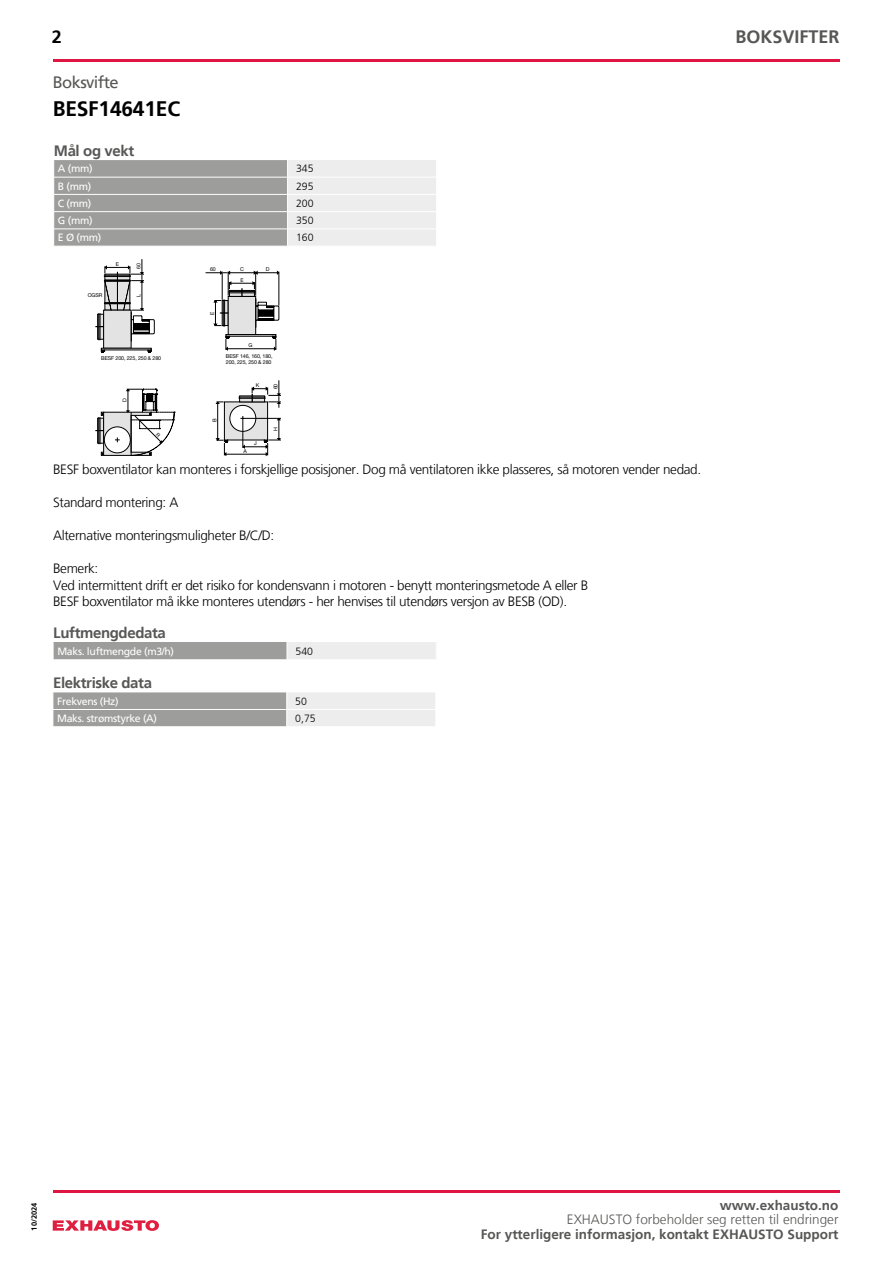
<style>
.page{position:relative;width:893px;height:1263px;background:#fff}
.page>*{position:absolute;margin:0;border:0;box-sizing:border-box;transform-origin:0 0}
.t1{font:700 21px "Frutiger LT";letter-spacing:-.01em;color:#000}
.t2{font:700 18px "Frutiger LT";color:#575756}
.t3{font:700 18px "Frutiger LT";color:#000}
.t4{font:16.5px "Frutiger LT";letter-spacing:-.035em;color:#575756}
.t5{font:700 15px "Frutiger LT";letter-spacing:-.025em;color:#575756}
.t6{font:300 13.5px/16.5px "Frutiger LT";letter-spacing:-.025em;color:#000}
.t7{font:700 13.5px "Frutiger LT";color:#575756}
.t8{font:300 13.5px "Frutiger LT";color:#575756}
.t9{font:10.5px "Frutiger LT";letter-spacing:-.03em;color:#fff}
.t10{font:300 10.5px "Frutiger LT";color:#000}
.t11{font:700 7.5px "Frutiger LT";color:#000}
.t12{font:5.25px/5.7px "Helvetica Neue";letter-spacing:-.02em;color:#000}
</style>
<div class="page">
<svg style="left:53px;top:1220px;width:106px;height:11px"></svg>
<hr style="left:53px;top:60px;width:786px;height:2px;background:#df1641">
<hr style="left:53px;top:1190px;width:786px;height:2px;background:#df1641">
<svg style="left:53px;top:160px;width:383px;height:86px;background:#bfbfbf"></svg>
<div style="left:53px;top:643px;width:234px;height:17px;background:#9d9d9c"></div>
<div style="left:287px;top:643px;width:149px;height:17px;background:#ededed"></div>
<hr style="left:53px;top:659px;width:234px;height:1px;background:#fff">
<svg style="left:53px;top:642px;width:1px;height:17px"></svg>
<hr style="left:287px;top:659px;width:149px;height:1px;background:#fff">
<svg style="left:53px;top:692px;width:382px;height:35px;background:#bfbfbf"></svg>
<hr style="left:287px;top:726px;width:149px;height:1px;background:#fff">
<svg style="left:96px;top:259px;width:185px;height:196px"></svg>
<h2 class="t3" style="left:52px;top:27px;width:12px">2</h2>
<p class="t4" style="left:53px;top:73px;width:67px">Boksvifte</p>
<h1 class="t1" style="left:53px;top:96px;width:129px">BESF14641EC</h1>
<p class="t5" style="left:54px;top:142px;width:82px">Mål og vekt</p>
<p class="t9" style="left:58px;top:163px;width:36px">A (mm)</p>
<p class="t10" style="left:296px;top:163px;width:19px">345</p>
<p class="t9" style="left:58px;top:180px;width:35px">B (mm)</p>
<p class="t10" style="left:296px;top:180px;width:19px">295</p>
<p class="t9" style="left:58px;top:197px;width:35px">C (mm)</p>
<p class="t10" style="left:296px;top:197px;width:19px">200</p>
<p class="t9" style="left:58px;top:214px;width:36px">G (mm)</p>
<p class="t10" style="left:296px;top:215px;width:19px">350</p>
<p class="t9" style="left:58px;top:232px;width:45px">E Ø (mm)</p>
<p class="t10" style="left:296px;top:232px;width:19px">160</p>
<p class="t12" style="left:88px;top:292px;width:16px">OGSR</p>
<p class="t12" style="left:116px;top:261px;width:5px">E</p>
<p class="t12" style="left:136px;top:269px;width:7px;rotate:-90deg">60</p>
<p class="t12" style="left:136px;top:297px;width:4px;rotate:-90deg">L</p>
<p class="t12" style="left:210px;top:267px;width:7px">60</p>
<p class="t12" style="left:209px;top:315px;width:5px;rotate:-90deg">E</p>
<p class="t12" style="left:240px;top:266px;width:5px">C</p>
<p class="t12" style="left:266px;top:266px;width:5px">D</p>
<p class="t12" style="left:240px;top:277px;width:5px">E</p>
<p class="t12" style="left:248px;top:343px;width:6px">G</p>
<p class="t12" style="left:101px;top:355px;width:61px">BESF 200, 225, 250 &amp; 280</p>
<p class="t12" style="left:226px;top:353px;width:48px">BESF 146, 160, 180,<br>200, 225, 250 &amp; 280</p>
<p class="t12" style="left:122px;top:402px;width:5px;rotate:-90deg">D</p>
<p class="t12" style="left:212px;top:422px;width:5px;rotate:-90deg">B</p>
<p class="t12" style="left:256px;top:383px;width:5px">K</p>
<p class="t12" style="left:273px;top:389px;width:7px;rotate:-90deg">60</p>
<p class="t12" style="left:254px;top:441px;width:4px">J</p>
<p class="t12" style="left:244px;top:448px;width:5px">A</p>
<p class="t12" style="left:273px;top:430px;width:5px;rotate:-90deg">H</p>
<p class="t6" style="left:53px;top:461px;width:650px">BESF boxventilator kan monteres i forskjellige posisjoner. Dog må ventilatoren ikke plasseres, så motoren vender nedad.</p>
<p class="t6" style="left:53px;top:494px;width:127px">Standard montering: A</p>
<p class="t6" style="left:53px;top:527px;width:223px">Alternative monteringsmuligheter B/C/D:</p>
<p class="t6" style="left:53px;top:560px;width:537px">Bemerk:<br>Ved intermittent drift er det risiko for kondensvann i motoren - benytt monteringsmetode A eller B<br>BESF boxventilator må ikke monteres utendørs - her henvises til utendørs versjon av BESB (OD).</p>
<p class="t5" style="left:53px;top:624px;width:114px">Luftmengdedata</p>
<p class="t9" style="left:57px;top:645px;width:118px">Maks. luftmengde (m3/h)</p>
<p class="t10" style="left:295px;top:645px;width:19px">540</p>
<p class="t5" style="left:53px;top:674px;width:100px">Elektriske data</p>
<p class="t9" style="left:57px;top:695px;width:63px">Frekvens (Hz)</p>
<p class="t10" style="left:295px;top:695px;width:13px">50</p>
<p class="t9" style="left:57px;top:712px;width:101px">Maks. strømstyrke (A)</p>
<p class="t10" style="left:295px;top:712px;width:22px">0,75</p>
<h2 class="t2" style="left:735px;top:27px;width:106px">BOKSVIFTER</h2>
<p class="t11" style="left:30px;top:1230px;width:29px;rotate:-90deg">10/2024</p>
<p class="t7" style="left:720px;top:1198px;width:120px">www.exhausto.no</p>
<p class="t8" style="left:567px;top:1212px;width:273px">EXHAUSTO forbeholder seg retten til endringer</p>
<p class="t7" style="left:481px;top:1226px;width:359px">For ytterligere informasjon, kontakt EXHAUSTO Support</p>
</div>
